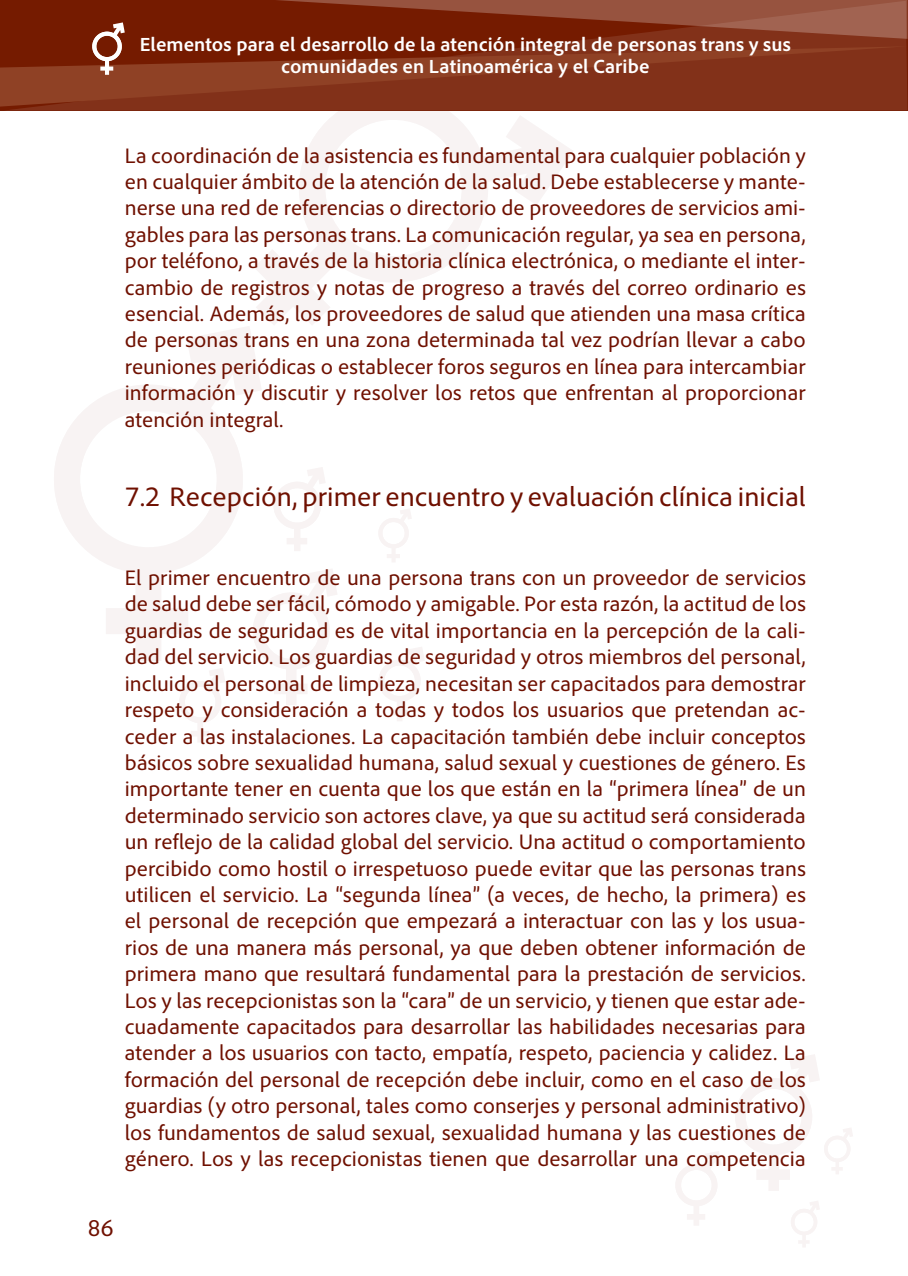
<style>
.page{position:relative;width:908px;height:1276px;background:#fff}
.page>*{position:absolute;margin:0;border:0;box-sizing:border-box;transform-origin:0 0}
.t1{font:28px "Adobe Clean";color:#6f1000}
.t2{font:24px "Adobe Clean";color:#6f1000}
.t3{font:22px/26.4px "Adobe Clean";color:#6f1000;text-align:justify}
.t4{font:700 20px/22px "Adobe Clean";color:#fff;text-align:center}
</style>
<div class="page">
<svg style="left:676px;top:1151px;width:45px;height:74px"></svg>
<svg style="left:791px;top:1201px;width:28px;height:46px"></svg>
<svg style="left:106px;top:586px;width:82px;height:75px;fill:#f8f3f3"></svg>
<svg style="left:54px;top:326px;width:207px;height:260px"></svg>
<svg style="left:247px;top:568px;width:90px;height:137px"></svg>
<svg style="left:274px;top:467px;width:51px;height:84px"></svg>
<svg style="left:379px;top:509px;width:32px;height:53px"></svg>
<svg style="left:179px;top:668px;width:46px;height:74px"></svg>
<svg style="left:735px;top:1055px;width:117px;height:136px"></svg>
<svg style="left:379px;top:647px;width:45px;height:74px"></svg>
<svg style="left:254px;top:250px;width:76px;height:75px;fill:#f8f3f3"></svg>
<svg style="left:291px;top:111px;width:282px;height:179px"></svg>
<svg style="left:3px;top:107px;width:904px;height:4px;background:#802d15"></svg>
<svg style="left:0;top:75px;width:907px;height:32px;background:#85351c"></svg>
<svg style="left:0;top:0;width:907px;height:75px;background:#833118"></svg>
<p class="t4" style="left:140px;top:33px;width:652px">Elementos para el desarrollo de la atención integral de personas trans y sus comunidades en Latinoamérica y el Caribe</p>
<p class="t3" style="left:125px;top:142px;width:682px">La coordinación de la asistencia es fundamental para cualquier población y en cualquier ámbito de la atención de la salud. Debe establecerse y mante&shy;nerse una red de referencias o directorio de proveedores de servicios ami&shy;gables para las personas trans. La comunicación regular, ya sea en persona, por teléfono, a través de la historia clínica electrónica, o mediante el inter&shy;cambio de registros y notas de progreso a través del correo ordinario es esencial. Además, los proveedores de salud que atienden una masa crítica de personas trans en una zona determinada tal vez podrían llevar a cabo reuniones periódicas o establecer foros seguros en línea para intercambiar información y discutir y resolver los retos que enfrentan al proporcionar atención integral.</p>
<p class="t1" style="left:125px;top:479px;width:682px">7.2 Recepción, primer encuentro y evaluación clínica inicial</p>
<p class="t3" style="left:125px;top:564px;width:682px">El primer encuentro de una persona trans con un proveedor de servicios de salud debe ser fácil, cómodo y amigable. Por esta razón, la actitud de los guardias de seguridad es de vital importancia en la percepción de la cali&shy;dad del servicio. Los guardias de seguridad y otros miembros del personal, incluido el personal de limpieza, necesitan ser capacitados para demostrar respeto y consideración a todas y todos los usuarios que pretendan ac&shy;ceder a las instalaciones. La capacitación también debe incluir conceptos básicos sobre sexualidad humana, salud sexual y cuestiones de género. Es importante tener en cuenta que los que están en la “primera línea” de un determinado servicio son actores clave, ya que su actitud será considerada un reflejo de la calidad global del servicio. Una actitud o comportamiento percibido como hostil o irrespetuoso puede evitar que las personas trans utilicen el servicio. La “segunda línea” (a veces, de hecho, la primera) es el personal de recepción que empezará a interactuar con las y los usua&shy;rios de una manera más personal, ya que deben obtener información de primera mano que resultará fundamental para la prestación de servicios.<br>Los y las recepcionistas son la “cara” de un servicio, y tienen que estar ade&shy;cuadamente capacitados para desarrollar las habilidades necesarias para atender a los usuarios con tacto, empatía, respeto, paciencia y calidez. La formación del personal de recepción debe incluir, como en el caso de los guardias (y otro personal, tales como conserjes y personal administrativo) los fundamentos de salud sexual, sexualidad humana y las cuestiones de género. Los y las recepcionistas tienen que desarrollar una competencia</p>
<p class="t2" style="left:88px;top:1214px;width:27px">86</p>
</div>
